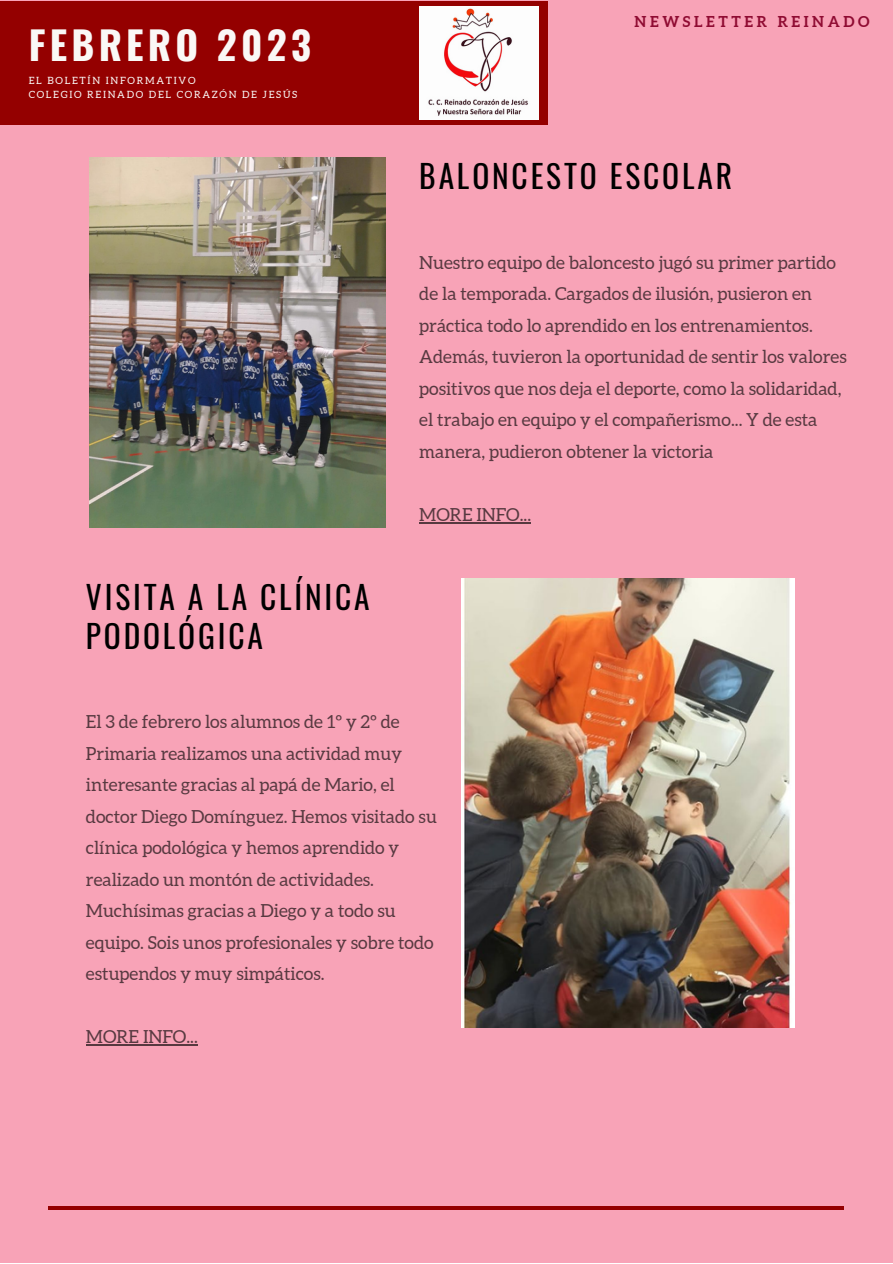
<style>
.page{position:relative;width:893px;height:1264px;background:#fff}
.page>*{position:absolute;margin:0;border:0;box-sizing:border-box;transform-origin:0 0}
.t1{font:700 38.85px "Oswald";letter-spacing:.11em;color:#faf8f6}
.t2{font:31.5px/38.7px "Oswald";letter-spacing:.09em;color:#000}
.t3{font:18px/31.5px "Aleo";color:#000}
.t4{font:700 15px "Aleo";letter-spacing:.24em;color:#8f0b32}
.t5{font:10.05px/14.2px "Aleo";letter-spacing:.17em;color:#faf8f6}
</style>
<div class="page">
<div style="left:0;top:0;width:892px;height:1262px;background:#f8a3b7"></div>
<div style="left:0;top:1px;width:547px;height:123px;background:#940000"></div>
<hr style="left:48px;top:1206px;width:795px;height:3px;background:#940000">
<img style="left:419px;top:7px;width:119px;height:112px">
<img style="left:89px;top:158px;width:296px;height:369px">
<img style="left:461px;top:578px;width:333px;height:449px">
<hr style="left:419px;top:522px;width:112px;height:1px;background:#000">
<hr style="left:86px;top:1044px;width:112px;height:1px;background:#000">
<h1 class="t1" style="left:29px;top:14px;width:284px">FEBRERO 2023</h1>
<p class="t5" style="left:29px;top:73px;width:270px">EL BOLETÍN INFORMATIVO<br>COLEGIO REINADO DEL CORAZÓN DE JESÚS</p>
<h2 class="t2" style="left:86px;top:576px;width:285px">VISITA A LA CLÍNICA<br>PODOLÓGICA</h2>
<p class="t4" style="left:634px;top:13px;width:236px">NEWSLETTER REINADO</p>
<h2 class="t2" style="left:419px;top:156px;width:314px">BALONCESTO ESCOLAR</h2>
<p class="t3" style="left:419px;top:247px;width:429px">Nuestro equipo de baloncesto jugó su primer partido de la temporada. Cargados de ilusión, pusieron en práctica todo lo aprendido en los entrenamientos.<br>Además, tuvieron la oportunidad de sentir los valores positivos que nos deja el deporte, como la solidaridad, el trabajo en equipo y el compañerismo... Y de esta manera, pudieron obtener la victoria</p>
<p class="t3" style="left:419px;top:498px;width:113px">MORE INFO...</p>
<p class="t3" style="left:86px;top:706px;width:352px">El 3 de febrero los alumnos de 1º y 2º de Primaria realizamos una actividad muy interesante gracias al papá de Mario, el doctor Diego Domínguez. Hemos visitado su clínica podológica y hemos aprendido y realizado un montón de actividades.<br>Muchísimas gracias a Diego y a todo su equipo. Sois unos profesionales y sobre todo estupendos y muy simpáticos.</p>
<p class="t3" style="left:86px;top:1020px;width:113px">MORE INFO...</p>
</div>
